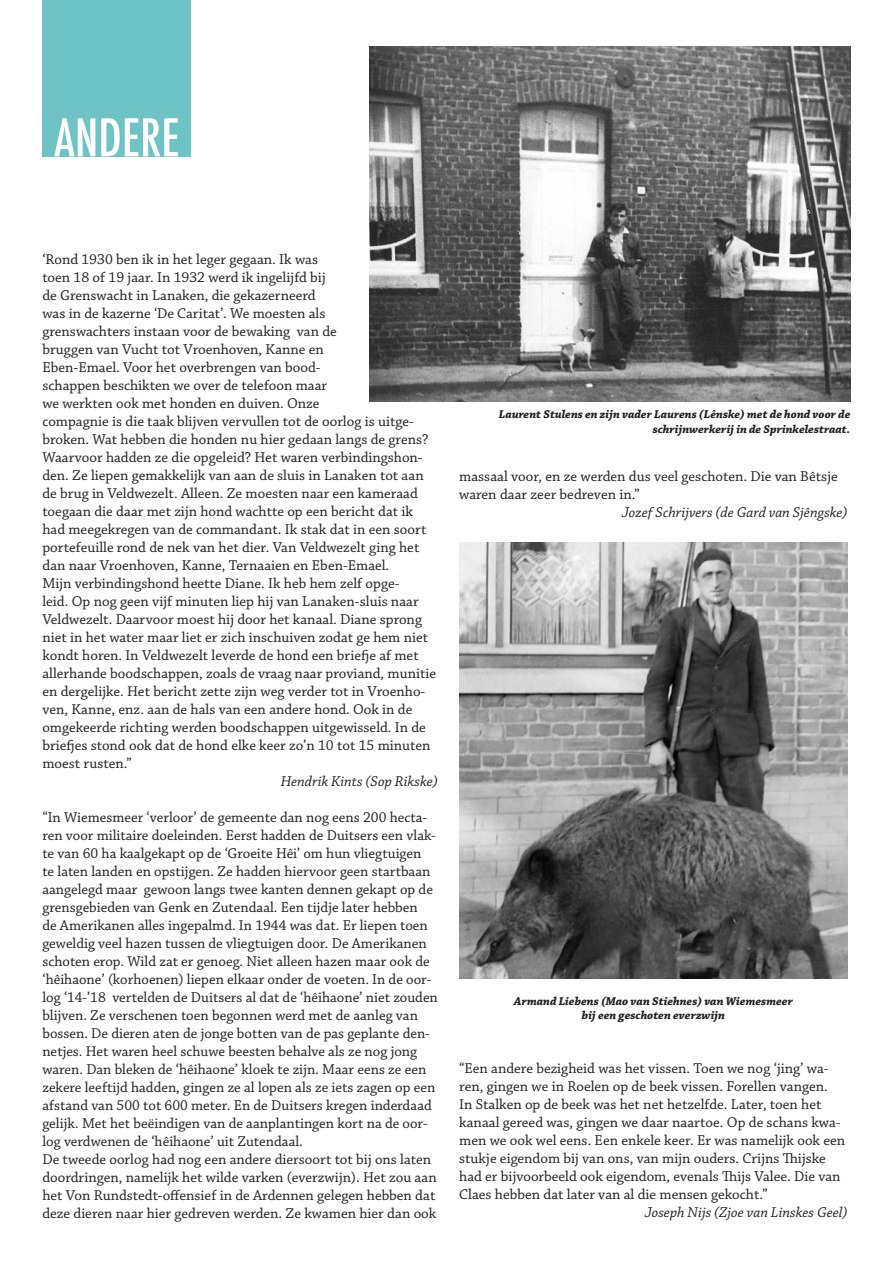
<style>
.page{position:relative;width:893px;height:1263px;background:#fff}
.page>*{position:absolute;margin:0;border:0;box-sizing:border-box;transform-origin:0 0}
.t1{font:500 condensed 50.4px "Futura";color:#fff}
.t2{font:15px/18px "Chaparral Pro";color:#231f20}
.t3{font:italic 15px "Chaparral Pro";color:#231f20}
.t4{font:italic 700 12px/14.4px "Chaparral Pro";color:#231f20;text-align:right}
</style>
<div class="page">
<div style="left:43px;top:0;width:148px;height:156px;background:#6ec4c4"></div>
<img style="left:369px;top:47px;width:481px;height:354px">
<img style="left:459px;top:542px;width:389px;height:437px">
<p class="t1" style="left:54px;top:105px;width:127px">ANDERE</p>
<p class="t2" style="left:42px;top:251px;width:388px">‘Rond 1930 ben ik in het leger gegaan. Ik was<br>toen 18 of 19 jaar. In 1932 werd ik ingelijfd bij<br>de Grenswacht in Lanaken, die gekazerneerd<br>was in de kazerne ‘De Caritat’. We moesten als<br>grenswachters instaan voor de bewaking van de<br>bruggen van Vucht tot Vroenhoven, Kanne en<br>Eben-Emael. Voor het overbrengen van bood-<br>schappen beschikten we over de telefoon maar<br>we werkten ook met honden en duiven. Onze<br>compagnie is die taak blijven vervullen tot de oorlog is uitge&shy;broken. Wat hebben die honden nu hier gedaan langs de grens?<br>Waarvoor hadden ze die opgeleid? Het waren verbindingshon&shy;den. Ze liepen gemakkelijk van aan de sluis in Lanaken tot aan de brug in Veldwezelt. Alleen. Ze moesten naar een kameraad toegaan die daar met zijn hond wachtte op een bericht dat ik had meegekregen van de commandant. Ik stak dat in een soort portefeuille rond de nek van het dier. Van Veldwezelt ging het dan naar Vroenhoven, Kanne, Ternaaien en Eben-Emael.</p>
<p class="t2" style="left:42px;top:575px;width:395px">Mijn verbindingshond heette Diane. Ik heb hem zelf opge-<br>leid. Op nog geen vijf minuten liep hij van Lanaken-sluis naar Veldwezelt. Daarvoor moest hij door het kanaal. Diane sprong niet in het water maar liet er zich inschuiven zodat ge hem niet kondt horen. In Veldwezelt leverde de hond een briefje af met allerhande boodschappen, zoals de vraag naar proviand, munitie en dergelijke. Het bericht zette zijn weg verder tot in Vroenho&shy;ven, Kanne, enz. aan de hals van een andere hond. Ook in de omgekeerde richting werden boodschappen uitgewisseld. In de briefjes stond ook dat de hond elke keer zo’n 10 tot 15 minuten moest rusten.”</p>
<p class="t3" style="left:281px;top:773px;width:159px">Hendrik Kints (Sop Rikske)</p>
<p class="t2" style="left:42px;top:809px;width:397px">“In Wiemesmeer ‘verloor’ de gemeente dan nog eens 200 hecta&shy;ren voor militaire doeleinden. Eerst hadden de Duitsers een vlak&shy;te van 60 ha kaalgekapt op de ‘Groeite Hêi’ om hun vliegtuigen<br>te laten landen en opstijgen. Ze hadden hiervoor geen startbaan aangelegd maar gewoon langs twee kanten dennen gekapt op de grensgebieden van Genk en Zutendaal. Een tijdje later hebben<br>de Amerikanen alles ingepalmd. In 1944 was dat. Er liepen toen geweldig veel hazen tussen de vliegtuigen door. De Amerikanen schoten erop. Wild zat er genoeg. Niet alleen hazen maar ook de ‘hêihaone’ (korhoenen) liepen elkaar onder de voeten. In de oor&shy;log ‘14-’18 vertelden de Duitsers al dat de ‘hêihaone’ niet zouden blijven. Ze verschenen toen begonnen werd met de aanleg van bossen. De dieren aten de jonge botten van de pas geplante den&shy;netjes. Het waren heel schuwe beesten behalve als ze nog jong waren. Dan bleken de ‘hêihaone’ kloek te zijn. Maar eens ze een zekere leeftijd hadden, gingen ze al lopen als ze iets zagen op een afstand van 500 tot 600 meter. En de Duitsers kregen inderdaad gelijk. Met het beëindigen van de aanplantingen kort na de oor&shy;log verdwenen de ‘hêihaone’ uit Zutendaal.</p>
<p class="t2" style="left:42px;top:1151px;width:396px">De tweede oorlog had nog een andere diersoort tot bij ons laten doordringen, namelijk het wilde varken (everzwijn). Het zou aan het Von Rundstedt-offensief in de Ardennen gelegen hebben dat deze dieren naar hier gedreven werden. Ze kwamen hier dan ook</p>
<p class="t4" style="left:499px;top:408px;width:353px">Laurent Stulens en zijn vader Laurens (Lênske) met de hond voor de schrijnwerkerij in de Sprinkelestraat.</p>
<p class="t2" style="left:459px;top:468px;width:380px">massaal voor, en ze werden dus veel geschoten. Die van Bêtsje waren daar zeer bedreven in.”</p>
<p class="t3" style="left:622px;top:504px;width:227px">Jozef Schrijvers (de Gard van Sjêngske)</p>
<p class="t4" style="left:514px;top:994px;width:280px">Armand Liebens (Mao van Stiehnes) van Wiemesmeer</p>
<p class="t4" style="left:582px;top:1009px;width:145px">bij een geschoten everzwijn</p>
<p class="t2" style="left:459px;top:1060px;width:387px">“Een andere bezigheid was het vissen. Toen we nog ‘jing’ wa&shy;ren, gingen we in Roelen op de beek vissen. Forellen vangen.<br>In Stalken op de beek was het net hetzelfde. Later, toen het kanaal gereed was, gingen we daar naartoe. Op de schans kwa&shy;men we ook wel eens. Een enkele keer. Er was namelijk ook een stukje eigendom bij van ons, van mijn ouders. Crijns Thijske had er bijvoorbeeld ook eigendom, evenals Thijs Valee. Die van Claes hebben dat later van al die mensen gekocht.”</p>
<p class="t3" style="left:645px;top:1204px;width:204px">Joseph Nijs (Zjoe van Linskes Geel)</p>
</div>
